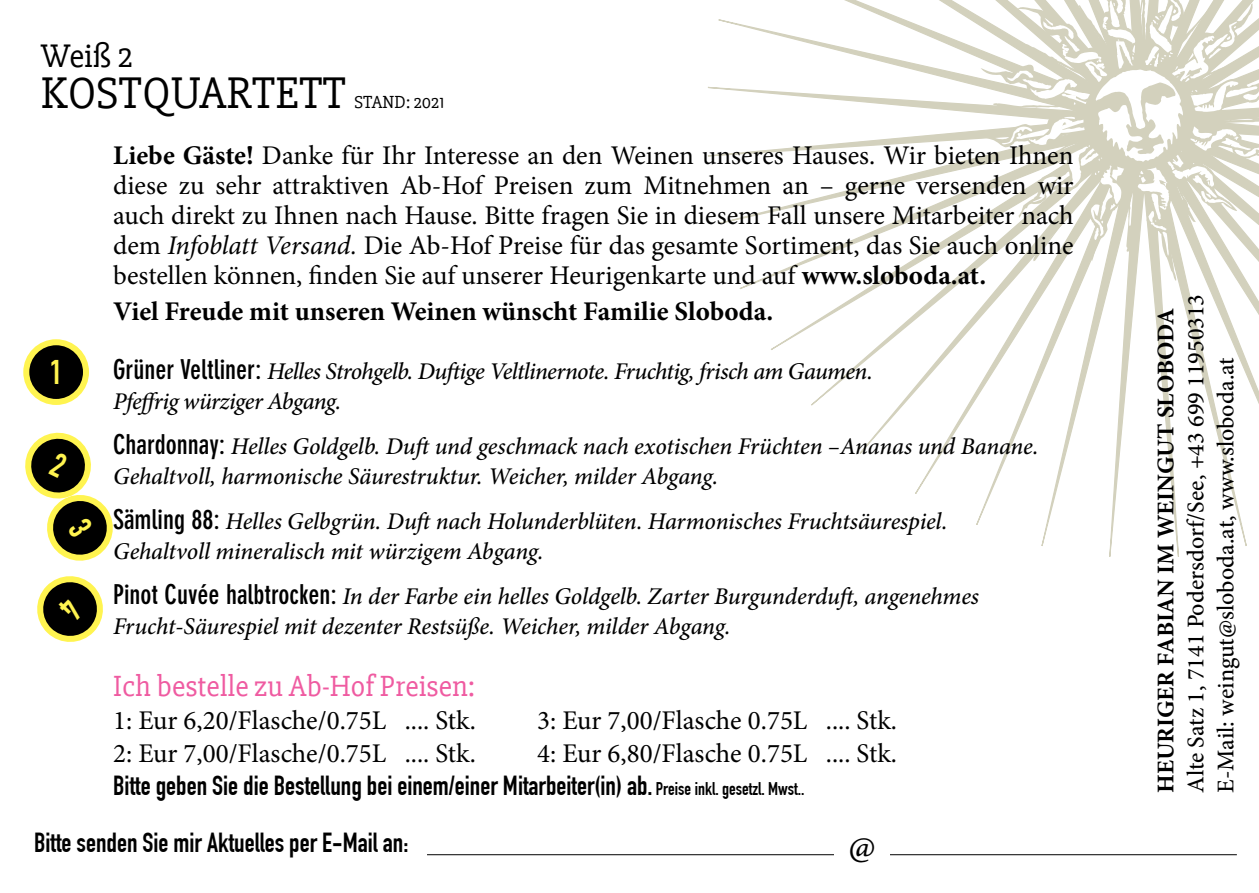
<style>
.page{position:relative;width:1259px;height:893px;background:#fff}
.page>*{position:absolute;margin:0;border:0;box-sizing:border-box;transform-origin:0 0}
.t1{font:45.6px "Slabo 27 px";color:#000}
.t2{font:36px "Minion Pro";color:#000}
.t3{font:33.6px "Slabo 27 px";color:#000}
.t4{font:700 33.6px "DIN Condensed";color:#fff450}
.t5{font:30px "Slabo 27 px";color:#ef5ba1}
.t6{font:27px/30px "Minion Pro";color:#000;text-align:justify}
.t7{font:700 27px "DIN Condensed";color:#000}
.t8{font:700 27px "Minion Pro";color:#000}
.t9{font:italic 500 24px/30px "Minion Pro";letter-spacing:-.01em;color:#000}
.t10{font:italic 500 24px/30px "Minion Pro";letter-spacing:-.03em;color:#000}
.t11{font:500 24px/30px "Minion Pro";color:#000}
.t12{font:700 24px "Minion Pro";color:#000}
.t13{font:18px "Slabo 27 px";color:#000}
.s1{font-weight:700}
.s2{font-style:italic}
.s3{font-family:"DIN Neuzeit Grotesk";font-weight:700;font-style:normal;font-stretch:condensed;font-size:27px}
.s4{font-size:18px}
</style>
<div class="page">
<svg style="left:708px;top:0;width:551px;height:557px"></svg>
<svg style="left:975px;top:0;width:284px;height:284px"></svg>
<svg style="left:1001px;top:0;width:258px;height:256px"></svg>
<hr style="left:427px;top:854px;width:809px;height:1px;background:#000">
<div style="left:834px;top:832px;width:56px;height:52px;background:#fff"></div>
<div style="left:26px;top:342px;width:60px;height:60px;background:#000;border-radius:50%"></div>
<div style="left:23px;top:339px;width:66px;height:66px;border:6px solid #fff450;border-radius:50%"></div>
<svg style="left:25px;top:432px;width:88px;height:129px"></svg>
<svg style="left:37px;top:576px;width:66px;height:66px"></svg>
<p class="t3" style="left:41px;top:37px;width:93px">Weiß 2</p>
<h1 class="t1" style="left:41px;top:66px;width:307px">KOSTQUARTETT</h1>
<p class="t13" style="left:355px;top:92px;width:91px">STAND: 2021</p>
<p class="t4" style="left:50px;top:352px;width:14px">1</p>
<p class="t6" style="left:113px;top:141px;width:962px"><span class="s1">Liebe Gäste!</span> Danke für Ihr Interesse an den Weinen unseres Hauses. Wir bieten Ihnen diese zu sehr attraktiven Ab-Hof Preisen zum Mitnehmen an – gerne versenden wir auch direkt zu Ihnen nach Hause. Bitte fragen Sie in diesem Fall unsere Mitarbeiter nach dem <span class="s2">Infoblatt Versand.</span> Die Ab-Hof Preise für das gesamte Sortiment, das Sie auch online bestellen können, finden Sie auf unserer Heurigenkarte und auf <span class="s1">www.sloboda.at.</span></p>
<p class="t8" style="left:113px;top:293px;width:661px">Viel Freude mit unseren Weinen wünscht Familie Sloboda.</p>
<p class="t12" style="left:1148px;top:793px;width:487px;rotate:-90deg">HEURIGER FABIAN IM WEINGUT SLOBODA</p>
<p class="t10" style="left:113px;top:357px;width:761px"><span class="s3">Grüner Veltliner:</span> Helles Strohgelb. Duftige Veltlinernote. Fruchtig, frisch am Gaumen.<br>Pfeffrig würziger Abgang.</p>
<p class="t9" style="left:113px;top:432px;width:927px"><span class="s3">Chardonnay:</span> Helles Goldgelb. Duft und geschmack nach exotischen Früchten –Ananas und Banane.<br>Gehaltvoll, harmonische Säurestruktur. Weicher, milder Abgang.</p>
<p class="t9" style="left:113px;top:507px;width:836px"><span class="s3">Sämling 88:</span> Helles Gelbgrün. Duft nach Holunderblüten. Harmonisches Fruchtsäurespiel.<br>Gehaltvoll mineralisch mit würzigem Abgang.</p>
<p class="t9" style="left:113px;top:582px;width:867px"><span class="s3">Pinot Cuvée halbtrocken:</span> In der Farbe ein helles Goldgelb. Zarter Burgunderduft, angenehmes<br>Frucht-Säurespiel mit dezenter Restsüße. Weicher, milder Abgang.</p>
<p class="t5" style="left:113px;top:668px;width:364px">Ich bestelle zu Ab-Hof Preisen:</p>
<p class="t6" style="left:113px;top:705px;width:364px">1: Eur 6,20/Flasche/0.75L .... Stk.</p>
<p class="t6" style="left:537px;top:705px;width:361px">3: Eur 7,00/Flasche 0.75L .... Stk.</p>
<p class="t6" style="left:113px;top:738px;width:364px">2: Eur 7,00/Flasche/0.75L .... Stk.</p>
<p class="t6" style="left:537px;top:738px;width:361px">4: Eur 6,80/Flasche 0.75L .... Stk.</p>
<p class="t7" style="left:113px;top:769px;width:693px">Bitte geben Sie die Bestellung bei einem/einer Mitarbeiter(in) ab. <span class="s4">Preise inkl. gesetzl. Mwst..</span></p>
<p class="t11" style="left:1180px;top:793px;width:500px;rotate:-90deg">Alte Satz 1, 7141 Podersdorf/See, +43 699 11950313<br>E-Mail: weingut@sloboda.at, www.sloboda.at</p>
<p class="t7" style="left:34px;top:827px;width:376px">Bitte senden Sie mir Aktuelles per E-Mail an:</p>
<h2 class="t2" style="left:848px;top:823px;width:29px">@</h2>
</div>
